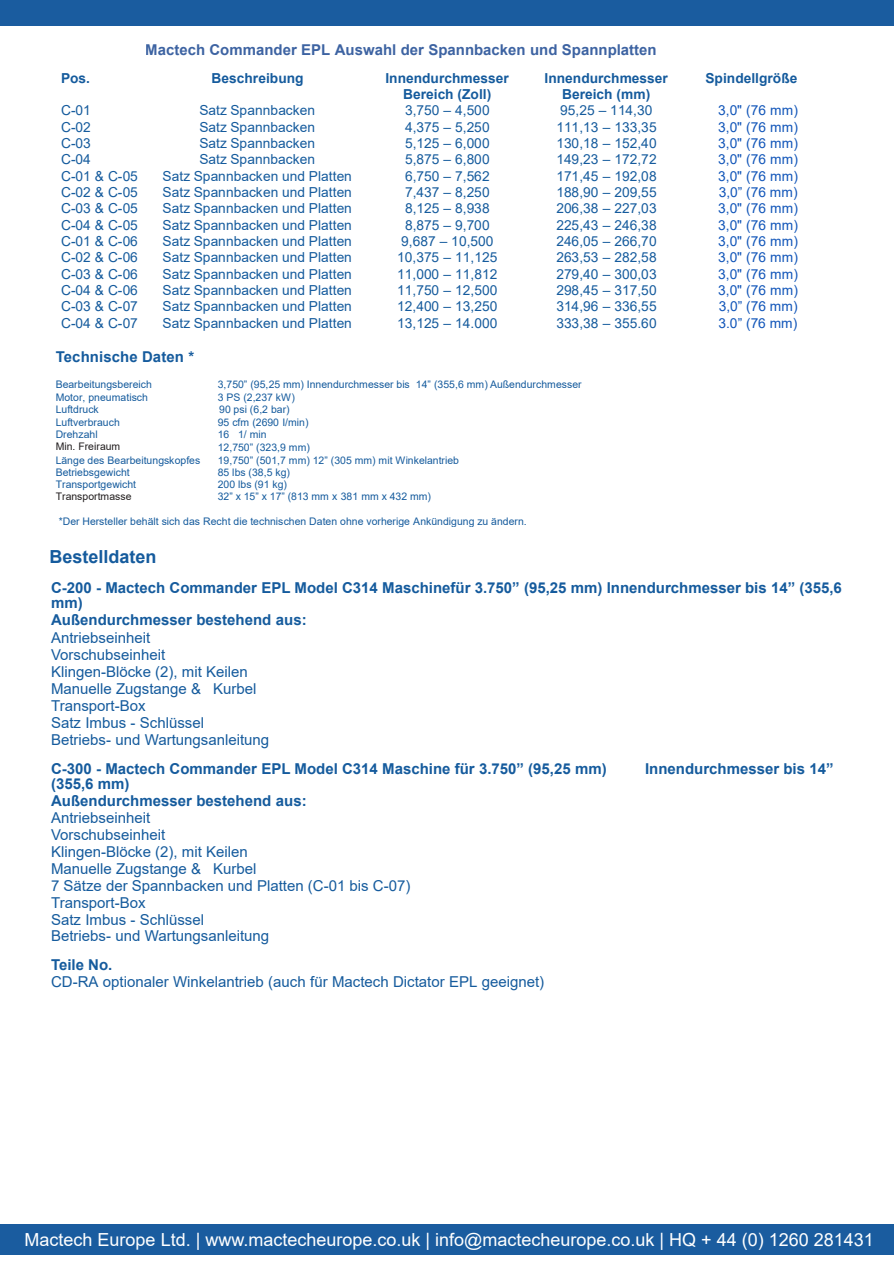
<style>
.page{position:relative;width:894px;height:1265px;background:#fff}
.page>*{position:absolute;margin:0;border:0;box-sizing:border-box;transform-origin:0 0}
.t1{font:18px "Arial";color:#fff}
.t2{font:700 18px "Arial";color:#155b9d}
.t3{font:15px/16.8px "Arial";color:#155b9d}
.t4{font:700 15px/15px "Arial";color:#155b9d}
.t5{font:700 15px "Arial";color:#3d63a2}
.t6{font:13.8px "Arial";color:#155b9d}
.t7{font:13.8px "Arial";letter-spacing:.005em;color:#1155b9}
.t8{font:700 13.8px/15.9px "Arial";color:#155b9d;text-align:center}
.t9{font:10.5px "Arial";color:#155b9d}
.t10{font:10.5px "Arial";color:#221e1f}
</style>
<div class="page">
<div style="left:0;top:0;width:894px;height:26px;background:#1a5c9f"></div>
<div style="left:0;top:1224px;width:894px;height:31px;background:#1a5c9f"></div>
<p class="t5" style="left:145px;top:44px;width:513px">Mactech Commander EPL Auswahl der Spannbacken und Spannplatten</p>
<p class="t8" style="left:61px;top:72px;width:30px">Pos.</p>
<p class="t8" style="left:211px;top:72px;width:94px">Beschreibung</p>
<p class="t8" style="left:385px;top:72px;width:125px">Innendurchmesser<br>Bereich (Zoll)</p>
<p class="t8" style="left:545px;top:72px;width:125px">Innendurchmesser<br>Bereich (mm)</p>
<p class="t8" style="left:705px;top:72px;width:93px">Spindellgröße</p>
<p class="t6" style="left:61px;top:105px;width:31px">C-01</p>
<p class="t6" style="left:199px;top:105px;width:117px">Satz Spannbacken</p>
<p class="t6" style="left:405px;top:105px;width:86px">3,750 – 4,500</p>
<p class="t6" style="left:560px;top:105px;width:94px">95,25 – 114,30</p>
<p class="t7" style="left:718px;top:105px;width:81px">3,0" (76 mm)</p>
<p class="t6" style="left:61px;top:121px;width:31px">C-02</p>
<p class="t6" style="left:199px;top:121px;width:117px">Satz Spannbacken</p>
<p class="t6" style="left:405px;top:121px;width:86px">4,375 – 5,250</p>
<p class="t6" style="left:556px;top:121px;width:102px">111,13 – 133,35</p>
<p class="t7" style="left:718px;top:121px;width:81px">3,0" (76 mm)</p>
<p class="t6" style="left:61px;top:138px;width:31px">C-03</p>
<p class="t6" style="left:199px;top:138px;width:117px">Satz Spannbacken</p>
<p class="t6" style="left:405px;top:138px;width:86px">5,125 – 6,000</p>
<p class="t6" style="left:556px;top:138px;width:102px">130,18 – 152,40</p>
<p class="t7" style="left:718px;top:138px;width:81px">3,0" (76 mm)</p>
<p class="t6" style="left:61px;top:154px;width:31px">C-04</p>
<p class="t6" style="left:199px;top:154px;width:117px">Satz Spannbacken</p>
<p class="t6" style="left:405px;top:154px;width:86px">5,875 – 6,800</p>
<p class="t6" style="left:556px;top:154px;width:102px">149,23 – 172,72</p>
<p class="t7" style="left:718px;top:154px;width:81px">3,0" (76 mm)</p>
<p class="t6" style="left:61px;top:171px;width:78px">C-01 &amp; C-05</p>
<p class="t6" style="left:163px;top:171px;width:191px">Satz Spannbacken und Platten</p>
<p class="t6" style="left:405px;top:171px;width:86px">6,750 – 7,562</p>
<p class="t6" style="left:556px;top:171px;width:102px">171,45 – 192,08</p>
<p class="t7" style="left:718px;top:171px;width:81px">3,0" (76 mm)</p>
<p class="t6" style="left:61px;top:187px;width:78px">C-02 &amp; C-05</p>
<p class="t6" style="left:163px;top:187px;width:191px">Satz Spannbacken und Platten</p>
<p class="t6" style="left:405px;top:187px;width:86px">7,437 – 8,250</p>
<p class="t6" style="left:556px;top:187px;width:102px">188,90 – 209,55</p>
<p class="t7" style="left:719px;top:187px;width:80px">3,0” (76 mm)</p>
<p class="t6" style="left:61px;top:203px;width:78px">C-03 &amp; C-05</p>
<p class="t6" style="left:163px;top:203px;width:191px">Satz Spannbacken und Platten</p>
<p class="t6" style="left:405px;top:203px;width:86px">8,125 – 8,938</p>
<p class="t6" style="left:556px;top:203px;width:102px">206,38 – 227,03</p>
<p class="t7" style="left:718px;top:203px;width:81px">3,0" (76 mm)</p>
<p class="t6" style="left:61px;top:219px;width:78px">C-04 &amp; C-05</p>
<p class="t6" style="left:163px;top:219px;width:191px">Satz Spannbacken und Platten</p>
<p class="t6" style="left:405px;top:219px;width:86px">8,875 – 9,700</p>
<p class="t6" style="left:556px;top:219px;width:102px">225,43 – 246,38</p>
<p class="t7" style="left:718px;top:219px;width:81px">3,0" (76 mm)</p>
<p class="t6" style="left:61px;top:236px;width:78px">C-01 &amp; C-06</p>
<p class="t6" style="left:163px;top:236px;width:191px">Satz Spannbacken und Platten</p>
<p class="t6" style="left:401px;top:236px;width:94px">9,687 – 10,500</p>
<p class="t6" style="left:556px;top:236px;width:102px">246,05 – 266,70</p>
<p class="t7" style="left:718px;top:236px;width:81px">3,0" (76 mm)</p>
<p class="t6" style="left:61px;top:252px;width:78px">C-02 &amp; C-06</p>
<p class="t6" style="left:163px;top:252px;width:191px">Satz Spannbacken und Platten</p>
<p class="t6" style="left:397px;top:252px;width:102px">10,375 – 11,125</p>
<p class="t6" style="left:556px;top:252px;width:102px">263,53 – 282,58</p>
<p class="t7" style="left:718px;top:252px;width:81px">3,0" (76 mm)</p>
<p class="t6" style="left:61px;top:268px;width:78px">C-03 &amp; C-06</p>
<p class="t6" style="left:163px;top:268px;width:191px">Satz Spannbacken und Platten</p>
<p class="t6" style="left:397px;top:268px;width:102px">11,000 – 11,812</p>
<p class="t6" style="left:556px;top:268px;width:102px">279,40 – 300,03</p>
<p class="t7" style="left:718px;top:268px;width:81px">3,0" (76 mm)</p>
<p class="t6" style="left:61px;top:285px;width:78px">C-04 &amp; C-06</p>
<p class="t6" style="left:163px;top:285px;width:191px">Satz Spannbacken und Platten</p>
<p class="t6" style="left:397px;top:285px;width:102px">11,750 – 12,500</p>
<p class="t6" style="left:556px;top:285px;width:102px">298,45 – 317,50</p>
<p class="t7" style="left:718px;top:285px;width:81px">3,0" (76 mm)</p>
<p class="t6" style="left:61px;top:301px;width:78px">C-03 &amp; C-07</p>
<p class="t6" style="left:163px;top:301px;width:191px">Satz Spannbacken und Platten</p>
<p class="t6" style="left:397px;top:301px;width:102px">12,400 – 13,250</p>
<p class="t6" style="left:556px;top:301px;width:102px">314,96 – 336,55</p>
<p class="t7" style="left:719px;top:301px;width:80px">3,0” (76 mm)</p>
<p class="t6" style="left:61px;top:317px;width:78px">C-04 &amp; C-07</p>
<p class="t6" style="left:163px;top:317px;width:191px">Satz Spannbacken und Platten</p>
<p class="t6" style="left:397px;top:317px;width:102px">13,125 – 14.000</p>
<p class="t6" style="left:556px;top:317px;width:102px">333,38 – 355.60</p>
<p class="t7" style="left:719px;top:317px;width:80px">3.0” (76 mm)</p>
<p class="t4" style="left:56px;top:351px;width:140px">Technische Daten *</p>
<p class="t9" style="left:56px;top:380px;width:98px">Bearbeitungsbereich</p>
<p class="t9" style="left:218px;top:380px;width:365px">3,750” (95,25 mm) Innendurchmesser bis 14” (355,6 mm) Außendurchmesser</p>
<p class="t9" style="left:56px;top:393px;width:94px">Motor, pneumatisch</p>
<p class="t9" style="left:218px;top:393px;width:79px">3 PS (2,237 kW)</p>
<p class="t9" style="left:56px;top:405px;width:45px">Luftdruck</p>
<p class="t9" style="left:219px;top:405px;width:72px">90 psi (6,2 bar)</p>
<p class="t9" style="left:56px;top:418px;width:66px">Luftverbrauch</p>
<p class="t9" style="left:218px;top:418px;width:92px">95 cfm (2690 I/min)</p>
<p class="t9" style="left:56px;top:430px;width:43px">Drehzahl</p>
<p class="t9" style="left:218px;top:430px;width:50px">16 1/ min</p>
<p class="t10" style="left:56px;top:443px;width:66px">Min. Freiraum</p>
<p class="t9" style="left:218px;top:443px;width:94px">12,750” (323,9 mm)</p>
<p class="t9" style="left:56px;top:456px;width:146px">Länge des Bearbeitungskopfes</p>
<p class="t9" style="left:218px;top:456px;width:243px">19,750” (501,7 mm) 12” (305 mm) mit Winkelantrieb</p>
<p class="t9" style="left:56px;top:468px;width:75px">Betriebsgewicht</p>
<p class="t9" style="left:218px;top:468px;width:74px">85 lbs (38,5 kg)</p>
<p class="t9" style="left:56px;top:480px;width:82px">Transportgewicht</p>
<p class="t9" style="left:218px;top:480px;width:71px">200 lbs (91 kg)</p>
<p class="t10" style="left:56px;top:493px;width:77px">Transportmasse</p>
<p class="t9" style="left:218px;top:493px;width:215px">32” x 15” x 17” (813 mm x 381 mm x 432 mm)</p>
<p class="t9" style="left:59px;top:517px;width:470px">*Der Hersteller behält sich das Recht die technischen Daten ohne vorherige Ankündigung zu ändern.</p>
<h1 class="t2" style="left:50px;top:550px;width:109px">Bestelldaten</h1>
<p class="t4" style="left:51px;top:582px;width:792px">C-200 - Mactech Commander EPL Model C314 Maschinefür 3.750” (95,25 mm) Innendurchmesser bis 14” (355,6 mm)</p>
<p class="t4" style="left:51px;top:614px;width:257px">Außendurchmesser bestehend aus:</p>
<p class="t3" style="left:51px;top:630px;width:220px">Antriebseinheit<br>Vorschubseinheit<br>Klingen-Blöcke (2), mit Keilen<br>Manuelle Zugstange &amp; Kurbel<br>Transport-Box<br>Satz Imbus - Schlüssel<br>Betriebs- und Wartungsanleitung</p>
<p class="t4" style="left:51px;top:762px;width:557px">C-300 - Mactech Commander EPL Model C314 Maschine für 3.750” (95,25 mm)</p>
<p class="t4" style="left:645px;top:762px;width:190px">Innendurchmesser bis 14”</p>
<p class="t4" style="left:51px;top:776px;width:257px;line-height:17.1px">(355,6 mm)<br>Außendurchmesser bestehend aus:</p>
<p class="t3" style="left:51px;top:811px;width:361px">Antriebseinheit<br>Vorschubseinheit<br>Klingen-Blöcke (2), mit Keilen<br>Manuelle Zugstange &amp; Kurbel<br>7 Sätze der Spannbacken und Platten (C-01 bis C-07)<br>Transport-Box<br>Satz Imbus - Schlüssel<br>Betriebs- und Wartungsanleitung</p>
<p class="t4" style="left:51px;top:958px;width:63px">Teile No.</p>
<p class="t3" style="left:51px;top:974px;width:495px">CD-RA optionaler Winkelantrieb (auch für Mactech Dictator EPL geeignet)</p>
<h1 class="t1" style="left:25px;top:1233px;width:851px">Mactech Europe Ltd. | www.mactecheurope.co.uk | info@mactecheurope.co.uk | HQ + 44 (0) 1260 281431</h1>
</div>
